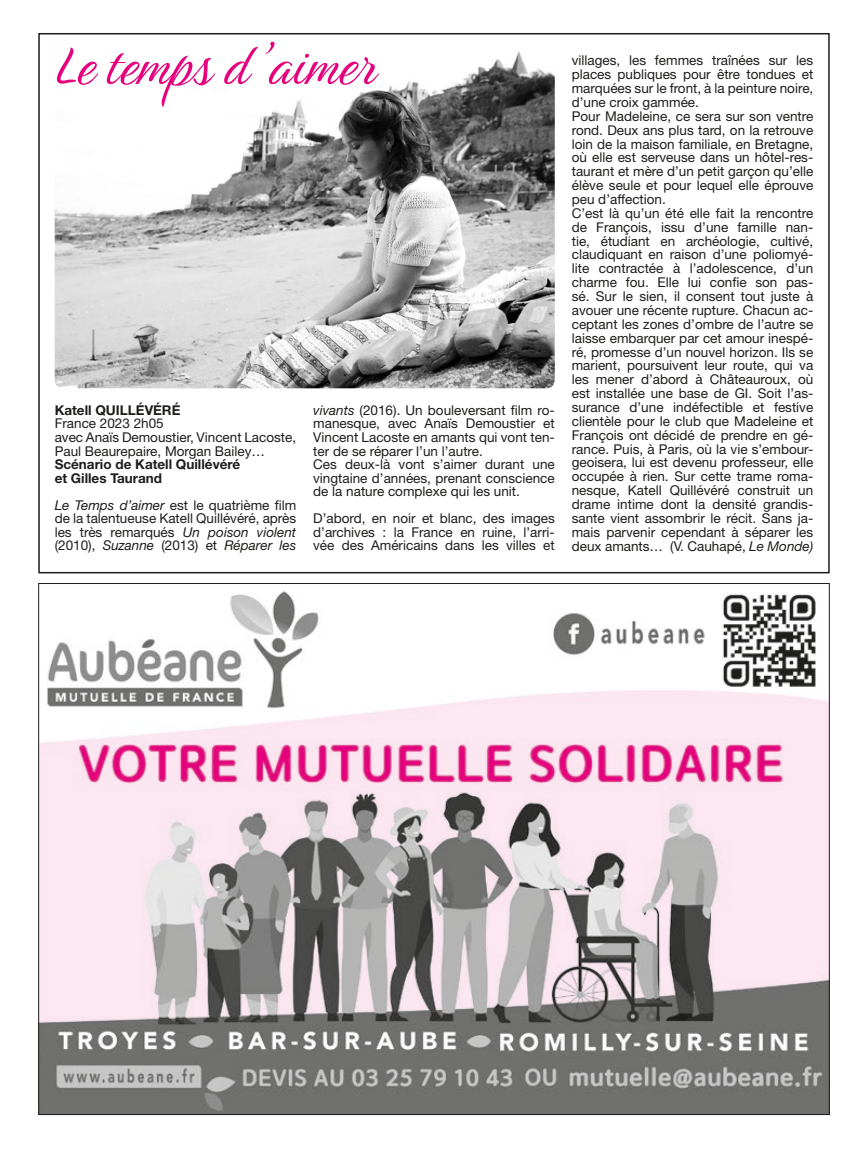
<style>
.page{position:relative;width:851px;height:1149px;background:#fff}
.page>*{position:absolute;margin:0;border:0;box-sizing:border-box;transform-origin:0 0}
.t1{font:66px "Birthstone";color:#e6007e}
.t2{font:13.5px/13.8px "Helvetica Neue LT Std";color:#1d1d1b}
.t3{font:700 13.5px/13.5px "Helvetica Neue LT Std";color:#1d1d1b}
.s1{font-style:italic}
</style>
<div class="page">
<img style="left:55px;top:51px;width:499px;height:337px">
<img style="left:40px;top:591px;width:787px;height:521px">
<h1 class="t1" style="left:55px;top:22px;width:322px">Le temps d ’aimer</h1>
<p class="t3" style="left:55px;top:403px;width:127px">Katell QUILLÉVÉRÉ</p>
<p class="t2" style="left:55px;top:416px;width:243px">France 2023 2h05<br>avec Anaïs Demoustier, Vincent Lacoste,<br>Paul Beaurepaire, Morgan Bailey…</p>
<p class="t3" style="left:55px;top:457px;width:187px">Scénario de Katell Quillévéré et Gilles Taurand</p>
<p class="t2" style="left:55px;top:497px;width:243px;text-align:justify"><span class="s1">Le Temps d’aimer</span> est le quatrième film de la talentueuse Katell Quillévéré, après les très remarqués <span class="s1">Un poison violent </span>(2010), <span class="s1">Suzanne</span> (2013) et <span class="s1">Réparer les</span></p>
<p class="t2" style="left:313px;top:403px;width:243px"><span class="s1">vivants</span> (2016). Un bouleversant film ro&shy;manesque, avec Anaïs Demoustier et Vincent Lacoste en amants qui vont ten&shy;ter de se réparer l’un l’autre.<br>Ces deux-là vont s’aimer durant une vingtaine d’années, prenant conscience de la nature complexe qui les unit.</p>
<p class="t2" style="left:313px;top:511px;width:243px;text-align:justify">D’abord, en noir et blanc, des images d’archives : la France en ruine, l’arri&shy;vée des Américains dans les villes et</p>
<p class="t2" style="left:571px;top:53px;width:243px">villages, les femmes traînées sur les places publiques pour être tondues et marquées sur le front, à la peinture noire, d’une croix gammée.<br>Pour Madeleine, ce sera sur son ventre rond. Deux ans plus tard, on la retrouve loin de la maison familiale, en Bretagne, où elle est serveuse dans un hôtel-res&shy;taurant et mère d’un petit garçon qu’elle élève seule et pour lequel elle éprouve peu d’affection.<br>C’est là qu’un été elle fait la rencontre de François, issu d’une famille nan&shy;tie, étudiant en archéologie, cultivé, claudiquant en raison d’une poliomyé&shy;lite contractée à l’adolescence, d’un charme fou. Elle lui confie son pas&shy;sé. Sur le sien, il consent tout juste à avouer une récente rupture. Chacun ac&shy;ceptant les zones d’ombre de l’autre se laisse embarquer par cet amour inespé&shy;ré, promesse d’un nouvel horizon. Ils se marient, poursuivent leur route, qui va les mener d’abord à Châteauroux, où est installée une base de GI. Soit l’as&shy;surance d’une indéfectible et festive clientèle pour le club que Madeleine et François ont décidé de prendre en gé&shy;rance. Puis, à Paris, où la vie s’embour&shy;geoisera, lui est devenu professeur, elle occupée à rien. Sur cette trame roma&shy;nesque, Katell Quillévéré construit un drame intime dont la densité grandis&shy;sante vient assombrir le récit. Sans ja&shy;mais parvenir cependant à séparer les deux amants… (V. Cauhapé, <span class="s1">Le Monde)</span></p>
</div>
